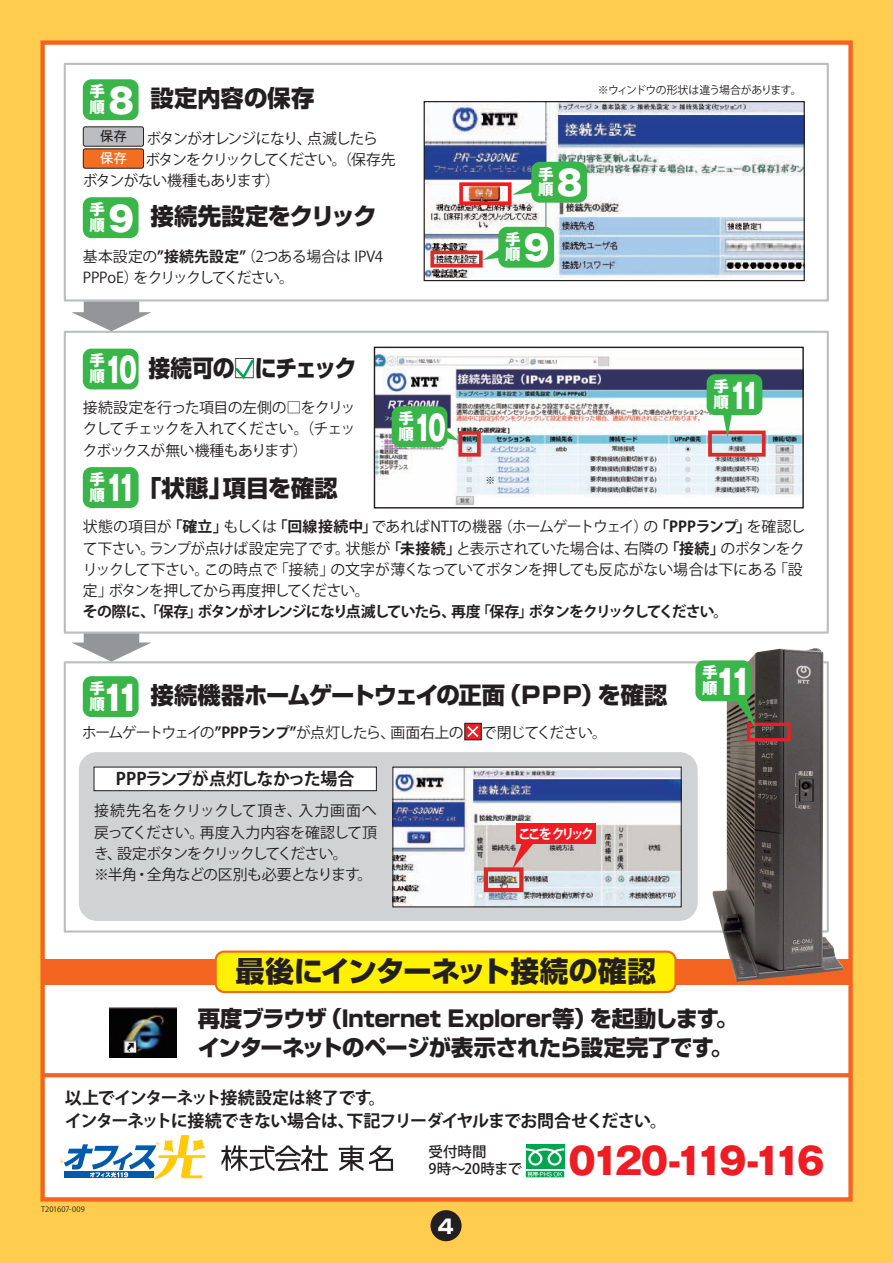
<style>
.page{position:relative;width:893px;height:1263px;background:#fecc4e}
.page>*{position:absolute;margin:0;border:0;box-sizing:border-box;transform-origin:0 0}
.t1{font:800 36.15px "Gothic MB101 Pro";letter-spacing:-.13em;color:#ee1d23}
.t2{font:800 33.75px "Gothic MB101 Pro";color:#fff;scale:.7 1}
.t3{font:800 33.75px "Gothic MB101 Pro";color:#fff;scale:.85 1}
.t4{font:800 28.65px "Shin Go Pro";letter-spacing:-.01em;color:#231f20}
.t5{font:800 23.4px "Shin Go Pro";letter-spacing:-.05em;color:#231f20}
.t6{font:800 23.4px "Shin Go Pro";letter-spacing:-.03em;color:#231f20}
.t7{font:800 23.4px "Shin Go Pro";letter-spacing:-.055em;color:#231f20;scale:.93 1}
.t8{font:800 23.4px "Shin Go Pro";letter-spacing:.005em;color:#231f20}
.t9{font:800 22.35px/28.7px "Shin Go Pro";letter-spacing:-.025em;color:#231f20}
.t10{font:800 19.65px "Shin Go Pro";color:#fff}
.t11{font:700 16.95px/22.4px "Koz Go Pro";letter-spacing:-.045em;color:#231f20}
.t12{font:700 16.95px "Koz Go Pro";letter-spacing:-.02em;color:#231f20}
.t13{font:800 15.6px/15.6px "Gothic MB101 Pro";color:#fff}
.t14{font:14.85px/21.3px "Koz Go Pro";letter-spacing:-.045em;color:#231f20}
.t15{font:14.85px/21.3px "Koz Go Pro";letter-spacing:-.07em;color:#231f20}
.t16{font:700 14.85px "Koz Go Pro";letter-spacing:-.09em;color:#231f20}
.t17{font:14.85px "Koz Go Pro";letter-spacing:-.085em;color:#231f20}
.t18{font:500 14.4px/17.2px "Koz Go Pro";color:#231f20}
.t19{font:700 13.8px "Koz Go Pro";letter-spacing:-.25em;color:#fff;scale:.95 1}
.t20{font:13.8px "MS Gothic";color:#231f20}
.t21{font:13.8px "MS Gothic";color:#fff}
.t22{font:10.95px "Koz Go Pro";letter-spacing:-.05em;color:#231f20}
.t23{font:9.75px "Koz Go Pro";color:#231f20}
.t24{font:7.5px "Koz Go Pro";letter-spacing:.015em;color:#231f20}
.s1{font-family:"Gothic MB101 Pro";font-size:33.75px;color:#fff}
.s2{font-weight:700}
.s3{font-size:15.6px}
.s4{font-size:33.75px}
</style>
<div class="page">
<div style="left:40px;top:40px;width:813px;height:1161px;background:#fff;border:4px solid #f36421"></div>
<div style="left:430px;top:1210px;width:32px;height:31px;background:#231f20;border-radius:50%"></div>
<div style="left:464px;top:723px;width:18px;height:17px;background:#ee1d23;border:1px solid #231f20"></div>
<svg style="left:467px;top:726px;width:11px;height:11px"></svg>
<img style="left:376px;top:353px;width:426px;height:153px">
<div style="left:374px;top:347px;width:430px;height:161px;border:1px solid #231f20"></div>
<div style="left:708px;top:430px;width:58px;height:27px;border:4px solid #da2b2c"></div>
<div style="left:458px;top:431px;width:23px;height:26px;border:4px solid #da2b2c"></div>
<div style="left:79px;top:752px;width:619px;height:169px;background:#d1d2d4;border-radius:18px"></div>
<div style="left:94px;top:767px;width:283px;height:24px;background:#fff;border:1px solid #231f20"></div>
<img style="left:394px;top:768px;width:286px;height:137px">
<div style="left:484px;top:867px;width:39px;height:25px;border:4px solid #da2b2c"></div>
<div style="left:516px;top:824px;width:80px;height:20px;background:#ee1d23"></div>
<svg style="left:512px;top:840px;width:24px;height:29px"></svg>
<svg style="left:43px;top:1073px;width:807px;height:4px;background:#f36928"></svg>
<div style="left:83px;top:79px;width:56px;height:41px;background:#3ab54a;border-radius:9px"></div>
<div style="left:83px;top:197px;width:56px;height:41px;background:#3ab54a;border-radius:9px"></div>
<div style="left:83px;top:676px;width:56px;height:41px;background:#3ab54a;border-radius:9px"></div>
<img style="left:426px;top:103px;width:377px;height:175px">
<div style="left:424px;top:101px;width:381px;height:180px;border:1px solid #231f20"></div>
<div style="left:430px;top:251px;width:53px;height:17px;border:4px solid #da2b2c"></div>
<div style="left:459px;top:182px;width:52px;height:23px;border:4px solid #ee1d23"></div>
<svg style="left:512px;top:181px;width:19px;height:14px"></svg>
<div style="left:83px;top:349px;width:56px;height:40px;background:#3ab54a;border-radius:9px"></div>
<svg style="left:235px;top:359px;width:19px;height:20px"></svg>
<div style="left:43px;top:959px;width:807px;height:26px;background:#f36421"></div>
<div style="left:216px;top:952px;width:459px;height:40px;background:#fff101;border-radius:9px"></div>
<div style="left:215px;top:950px;width:462px;height:43px;border:2px solid #f36421;border-radius:9px"></div>
<div style="left:64px;top:63px;width:765px;height:238px;border:2px solid #bcbdc0"></div>
<div style="left:64px;top:331px;width:765px;height:303px;border:2px solid #bcbdc0"></div>
<div style="left:64px;top:661px;width:765px;height:271px;border:2px solid #bcbdc0"></div>
<div style="left:531px;top:162px;width:56px;height:41px;background:#3ab54a;border-radius:9px"></div>
<svg style="left:482px;top:247px;width:16px;height:13px"></svg>
<div style="left:498px;top:227px;width:56px;height:41px;background:#3ab54a;border-radius:9px"></div>
<div style="left:392px;top:406px;width:55px;height:41px;background:#3ab54a;border-radius:9px"></div>
<svg style="left:447px;top:429px;width:12px;height:12px"></svg>
<svg style="left:721px;top:415px;width:13px;height:23px"></svg>
<div style="left:83px;top:467px;width:56px;height:41px;background:#3ab54a;border-radius:9px"></div>
<div style="left:707px;top:374px;width:55px;height:41px;background:#3ab54a;border-radius:9px"></div>
<img style="left:712px;top:648px;width:131px;height:334px">
<div style="left:747px;top:723px;width:44px;height:18px;border:3px solid #ee1d23"></div>
<svg style="left:732px;top:695px;width:24px;height:33px"></svg>
<div style="left:695px;top:660px;width:56px;height:41px;background:#3ab54a;border-radius:9px"></div>
<svg style="left:222px;top:1145px;width:106px;height:26px"></svg>
<svg style="left:339px;top:1145px;width:54px;height:26px"></svg>
<div style="left:526px;top:1144px;width:38px;height:25px;background:#00a54f"></div>
<svg style="left:526px;top:1148px;width:38px;height:17px"></svg>
<svg style="left:526px;top:1171px;width:38px;height:6px"></svg>
<svg style="left:528px;top:1172px;width:34px;height:4px"></svg>
<svg style="left:59px;top:1135px;width:146px;height:44px"></svg>
<img style="left:109px;top:1008px;width:67px;height:49px">
<svg style="left:71px;top:633px;width:81px;height:29px"></svg>
<svg style="left:71px;top:301px;width:81px;height:30px"></svg>
<div style="left:83px;top:127px;width:61px;height:19px;background:#bcbdc0;border-radius:2px"></div>
<div style="left:83px;top:127px;width:61px;height:19px;border:1px solid #231f20;border-radius:2px"></div>
<div style="left:83px;top:149px;width:61px;height:19px;background:#f36e21;border-radius:2px"></div>
<div style="left:83px;top:149px;width:61px;height:19px;border:1px solid #231f20;border-radius:2px"></div>
<p class="t13" style="left:90px;top:82px;width:16px">手</p>
<h3 class="t8" style="left:90px;top:80px;width:226px"><sub>順</sub> <span class="s1">8</span> 設定内容の保存</h3>
<p class="t15" style="left:83px;top:128px;width:314px"><span class="s2">　　　　　</span>ボタンがオレンジになり、点滅したら　　　　 ボタンをクリックしてください。（保存先ボタンがない機種もあります）</p>
<p class="t13" style="left:90px;top:199px;width:16px">手</p>
<p class="t20" style="left:100px;top:129px;width:29px">保存</p>
<p class="t21" style="left:100px;top:151px;width:29px">保存</p>
<h3 class="t6" style="left:90px;top:198px;width:289px"><sub>順</sub> <span class="s1">9</span> 接続先設定をクリック</h3>
<p class="t14" style="left:83px;top:246px;width:302px">基本設定の<span class="s2">”接続先設定”</span>（2つある場合は IPV4<br>PPPoE）をクリックしてください。</p>
<p class="t13" style="left:90px;top:351px;width:16px">手</p>
<h3 class="t7" style="left:90px;top:350px;width:288px"><sub>順</sub><span class="s1">10</span> 接続可の□にチェック</h3>
<p class="t14" style="left:83px;top:397px;width:274px;text-align:justify">接続設定を行った項目の左側の□をクリックしてチェックを入れてください。（チェックボックスが無い機種もあります）</p>
<p class="t13" style="left:90px;top:469px;width:16px">手</p>
<h3 class="t6" style="left:90px;top:469px;width:250px"><sub>順</sub><span class="s1">11</span>「状態」項目を確認</h3>
<p class="t13" style="left:399px;top:408px;width:16px">手</p>
<h2 class="t2" style="left:399px;top:399px;width:69px"><span class="s3">順</span>10</h2>
<p class="t22" style="left:598px;top:83px;width:205px">※ウィンドウの形状は違う場合があります。</p>
<p class="t13" style="left:538px;top:164px;width:46px">手順<span class="s4">8</span></p>
<p class="t13" style="left:505px;top:229px;width:46px">手順<span class="s4">9</span></p>
<p class="t23" style="left:486px;top:474px;width:11px">※</p>
<p class="t13" style="left:713px;top:376px;width:16px">手</p>
<h2 class="t2" style="left:713px;top:367px;width:68px"><span class="s3">順</span> 11</h2>
<p class="t14" style="left:83px;top:517px;width:724px">状態の項目が<span class="s2">「確立」</span>もしくは<span class="s2">「回線接続中」</span>であればNTTの機器（ホームゲートウェイ）の<span class="s2">「PPPランプ」</span>を確認して下さい。ランプが点けば設定完了です。状態が<span class="s2">「未接続」</span>と表示されていた場合は、右隣の<span class="s2">「接続」</span>のボタンをクリックして下さい。この時点で「接続」の文字が薄くなっていてボタンを押しても反応がない場合は下にある「設定」ボタンを押してから再度押してください。</p>
<p class="t16" style="left:83px;top:602px;width:647px">その際に、「保存」ボタンがオレンジになり点滅していたら、再度「保存」ボタンをクリックしてください。</p>
<p class="t13" style="left:90px;top:678px;width:16px">手</p>
<h3 class="t5" style="left:90px;top:676px;width:579px"><sub>順</sub><span class="s1">11</span> 接続機器ホームゲートウェイの正面（ＰＰＰ）を確認</h3>
<p class="t17" style="left:82px;top:722px;width:527px">ホームゲートウェイの<span class="s2">”PPPランプ”</span>が点灯したら、画面右上の　 で閉じてください。</p>
<p class="t12" style="left:116px;top:768px;width:240px">PPPランプが点灯しなかった場合</p>
<p class="t14" style="left:94px;top:801px;width:284px">接続先名をクリックして頂き、入力画面へ戻ってください。再度入力内容を確認して頂き、設定ボタンをクリックしてください。<br>※半角・全角などの区別も必要となります。</p>
<p class="t19" style="left:518px;top:825px;width:82px">ここをクリック</p>
<h3 class="t4" style="left:236px;top:949px;width:422px">最後にインターネット接続の確認</h3>
<p class="t13" style="left:702px;top:662px;width:16px">手</p>
<h2 class="t3" style="left:702px;top:653px;width:60px"><span class="s3">順</span>11</h2>
<h3 class="t9" style="left:198px;top:1002px;width:541px">再度ブラウザ（Internet Explorer等）を起動します。インターネットのページが表示されたら設定完了です。</h3>
<p class="t11" style="left:65px;top:1088px;width:604px">以上でインターネット接続設定は終了です。<br>インターネットに接続できない場合は、下記フリーダイヤルまでお問合せください。</p>
<p class="t24" style="left:41px;top:1205px;width:45px">T201607-009</p>
<p class="t18" style="left:429px;top:1143px;width:95px">受付時間<br>9時～20時まで</p>
<h3 class="t10" style="left:438px;top:1210px;width:17px">4</h3>
<h1 class="t1" style="left:568px;top:1131px;width:258px">0120-119-116</h1>
</div>
